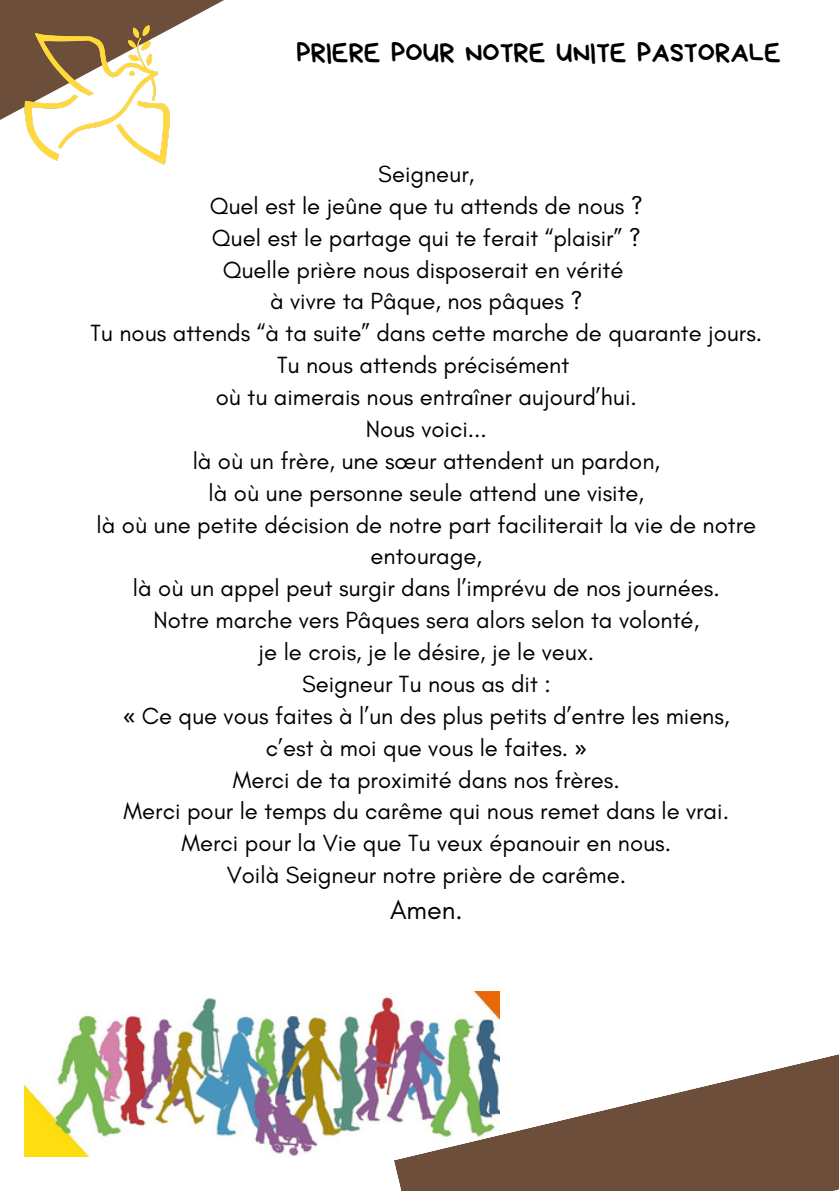
<style>
.page{position:relative;width:839px;height:1191px;background:#fff}
.page>*{position:absolute;margin:0;border:0;box-sizing:border-box;transform-origin:0 0}
.t1{font:28.2px "Bryndan Write";color:#000}
.t2{font:26.8px "Glacial Indifference";color:#000}
.t3{font:23.8px/31.8px "Glacial Indifference";color:#000;text-align:center}
.s1{font-family:"Noto Sans"}
</style>
<div class="page">
<img style="left:25px;top:992px;width:474px;height:165px">
<svg style="left:394px;top:1037px;width:444px;height:154px;fill:#6d4e3a"></svg>
<svg style="left:0;top:0;width:224px;height:130px;fill:#6d4e3a"></svg>
<img style="left:25px;top:25px;width:144px;height:140px">
<p class="t1" style="left:296px;top:38px;width:486px">PRIERE POUR NOTRE UNITE PASTORALE</p>
<p class="t3" style="left:90px;top:158px;width:673px">Seigneur,<br>Quel est le jeûne que tu attends de nous ?<br>Quel est le partage qui te ferait “plaisir” ?<br>Quelle prière nous disposerait en vérité<br>à vivre ta Pâque, nos pâques ?<br>Tu nous attends “à ta suite” dans cette marche de quarante jours.<br>Tu nous attends précisément<br>où tu aimerais nous entraîner aujourd’hui.<br>Nous voici...<br>là où un frère, une sœur attendent un pardon,<br>là où une personne seule attend une visite,<br>là où une petite décision de notre part faciliterait la vie de notre entourage,<br>là où un appel peut surgir dans l’imprévu de nos journées.<br>Notre marche vers Pâques sera alors selon ta volonté,<br>je le crois, je le désire, je le veux.<br>Seigneur Tu nous as dit :<br><span class="s1">«</span> Ce que vous faites à l’un des plus petits d’entre les miens,<br>c’est à moi que vous le faites. <span class="s1">»<br></span>Merci de ta proximité dans nos frères.<br>Merci pour le temps du carême qui nous remet dans le vrai.<br>Merci pour la Vie que Tu veux épanouir en nous.<br>Voilà Seigneur notre prière de carême.</p>
<p class="t2" style="left:390px;top:893px;width:74px">Amen.</p>
</div>
